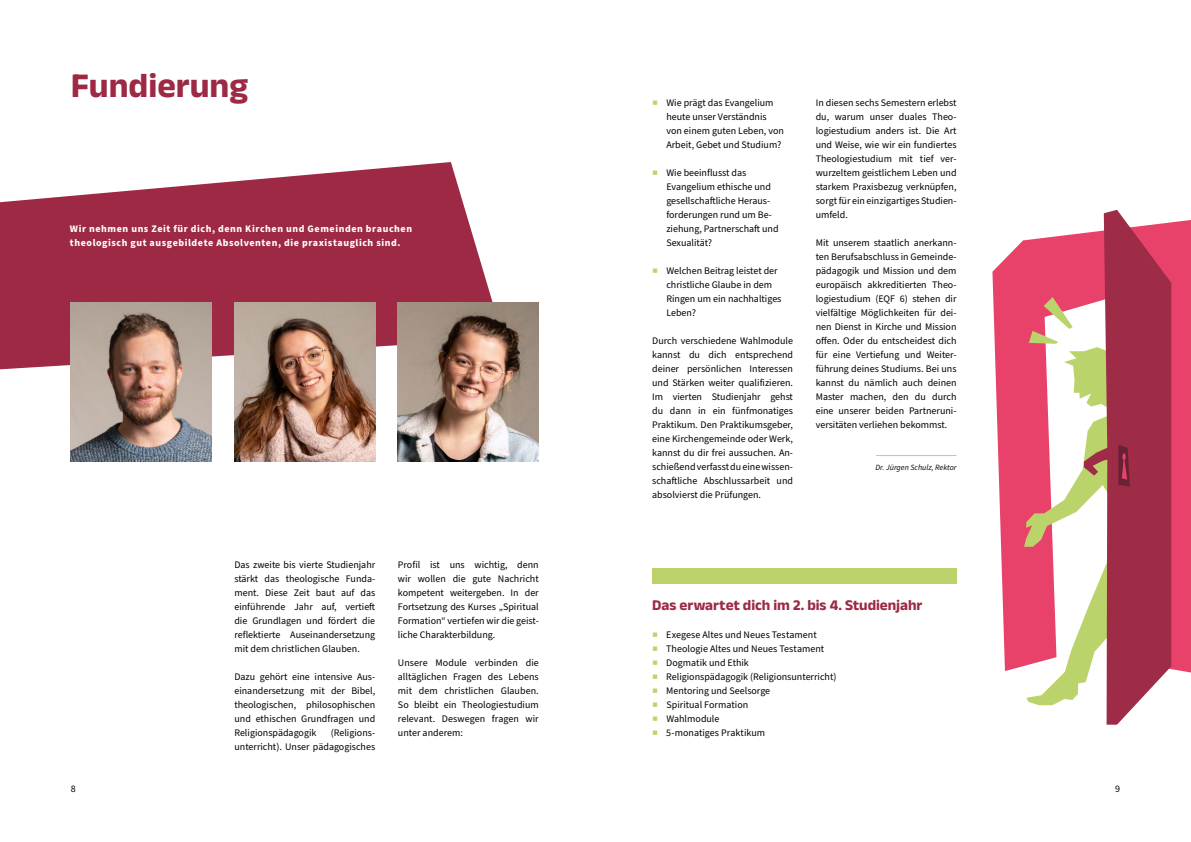
<style>
.page{position:relative;width:1191px;height:842px;background:#fff}
.page>*{position:absolute;margin:0;border:0;box-sizing:border-box;transform-origin:0 0}
.t1{font:500 35px "Anek Latin";color:#9d2944}
.t2{font:500 15px "Anek Latin";color:#9d2944}
.t3{font:10px/14px "Source Sans Pro";color:#000;text-align:justify}
.t4{font:700 10px/14px "Source Sans Pro";letter-spacing:.055em;color:#fff}
.t5{font:italic 8px "Source Sans Pro";color:#000}
.s1{color:#bbd36a}
</style>
<div class="page">
<svg style="left:0;top:162px;width:503px;height:207px;fill:#9d2944"></svg>
<hr style="left:876px;top:455px;width:80px;height:1px;background:#bbd36a">
<img style="left:234px;top:303px;width:141px;height:159px">
<img style="left:71px;top:303px;width:141px;height:159px">
<img style="left:398px;top:303px;width:141px;height:159px">
<svg style="left:992px;top:220px;width:199px;height:452px;fill:#e8426b"></svg>
<svg style="left:1024px;top:347px;width:59px;height:358px"></svg>
<svg style="left:1083px;top:210px;width:88px;height:515px;fill:#9e2c46"></svg>
<svg style="left:1118px;top:445px;width:11px;height:42px"></svg>
<svg style="left:1028px;top:297px;width:44px;height:47px"></svg>
<div style="left:652px;top:568px;width:304px;height:16px;background:#bbd36a"></div>
<h1 class="t1" style="left:71px;top:62px;width:179px">Fundierung</h1>
<p class="t4" style="left:70px;top:222px;width:344px">Wir nehmen uns Zeit für dich, denn Kirchen und Gemeinden brauchen theologisch gut ausgebildete Absolventen, die praxistauglich sind.</p>
<p class="t3" style="left:234px;top:558px;width:142px">Das zweite bis vierte Studienjahr stärkt das theologische Funda&shy;ment. Diese Zeit baut auf das einführende Jahr auf, vertieft die Grundlagen und fördert die reflektierte Auseinandersetzung mit dem christlichen Glauben.</p>
<p class="t3" style="left:234px;top:670px;width:142px">Dazu gehört eine intensive Aus&shy;einandersetzung mit der Bibel, theologischen, philosophischen und ethischen Grundfragen und Religionspädagogik</p>
<p class="t3" style="left:234px;top:726px;width:142px;text-align:right">(Religions-<br>unterricht). Unser pädagogisches</p>
<p class="t3" style="left:398px;top:558px;width:142px">Profil ist uns wichtig, denn wir wollen die gute Nachricht kompetent weitergeben. In der Fortsetzung des Kurses „Spiritual Formation“ vertiefen wir die geist&shy;liche Charakterbildung.</p>
<p class="t3" style="left:398px;top:656px;width:142px">Unsere Module verbinden die alltäglichen Fragen des Lebens mit dem christlichen Glauben.<br>So bleibt ein Theologiestudium relevant. Deswegen fragen wir unter anderem:</p>
<p class="t3" style="left:666px;top:96px;width:119px;text-align:left;text-indent:-14px"><span class="s1">■</span> Wie prägt das Evangelium heute unser Verständnis von einem guten Leben, von<br>Arbeit, Gebet und Studium?</p>
<p class="t3" style="left:666px;top:166px;width:114px;text-align:left;text-indent:-14px"><span class="s1">■</span> Wie beeinflusst das<br>Evangelium ethische und gesellschaftliche Heraus&shy;forderungen rund um Be&shy;ziehung, Partnerschaft und<br>Sexualität?</p>
<p class="t3" style="left:666px;top:264px;width:117px;text-align:left;text-indent:-14px"><span class="s1">■</span> Welchen Beitrag leistet der christliche Glaube in dem<br>Ringen um ein nachhaltiges<br>Leben?</p>
<p class="t3" style="left:652px;top:334px;width:142px">Durch verschiedene Wahlmodule kannst du dich entsprechend deiner persönlichen Interessen und Stärken weiter qualifizieren.<br>Im vierten Studienjahr gehst du dann in ein fünfmonatiges Praktikum. Den Praktikumsgeber, eine Kirchengemeinde oder Werk, kannst du dir frei aussuchen. An&shy;schießend verfasst du eine wissen&shy;schaftliche Abschlussarbeit und absolvierst die Prüfungen.</p>
<p class="t3" style="left:815px;top:96px;width:142px">In diesen sechs Semestern erlebst du, warum unser duales Theo&shy;logiestudium anders ist. Die Art und Weise, wie wir ein fundiertes Theologiestudium mit tief ver&shy;wurzeltem geistlichem Leben und starkem Praxisbezug verknüpfen, sorgt für ein einzigartiges Studien&shy;umfeld.</p>
<p class="t3" style="left:815px;top:236px;width:142px">Mit unserem staatlich anerkann&shy;ten Berufsabschluss in Gemeinde&shy;pädagogik und Mission und dem europäisch akkreditierten Theo&shy;logiestudium (EQF 6) stehen dir vielfältige Möglichkeiten für dei&shy;nen Dienst in Kirche und Mission offen. Oder du entscheidest dich für eine Vertiefung und Weiter&shy;führung deines Studiums. Bei uns kannst du nämlich auch deinen Master machen, den du durch eine unserer beiden Partneruni&shy;versitäten verliehen bekommst.</p>
<p class="t5" style="left:875px;top:462px;width:82px">Dr. Jürgen Schulz, Rektor</p>
<h2 class="t2" style="left:652px;top:594px;width:272px">Das erwartet dich im 2. bis 4. Studienjahr</h2>
<p class="t3" style="left:652px;top:628px;width:166px"><span class="s1">■</span> Exegese Altes und Neues Testament</p>
<p class="t3" style="left:652px;top:642px;width:174px"><span class="s1">■</span> Theologie Altes und Neues Testament</p>
<p class="t3" style="left:652px;top:656px;width:98px"><span class="s1">■</span> Dogmatik und Ethik</p>
<p class="t3" style="left:652px;top:670px;width:186px"><span class="s1">■</span> Religionspädagogik (Religionsunterricht)</p>
<p class="t3" style="left:652px;top:684px;width:119px"><span class="s1">■</span> Mentoring und Seelsorge</p>
<p class="t3" style="left:652px;top:698px;width:98px"><span class="s1">■</span> Spiritual Formation</p>
<p class="t3" style="left:652px;top:712px;width:69px"><span class="s1">■</span> Wahlmodule</p>
<p class="t3" style="left:652px;top:726px;width:114px"><span class="s1">■</span> 5-monatiges Praktikum</p>
<p class="t3" style="left:71px;top:782px;width:6px">8</p>
<p class="t3" style="left:1115px;top:782px;width:6px">9</p>
</div>
